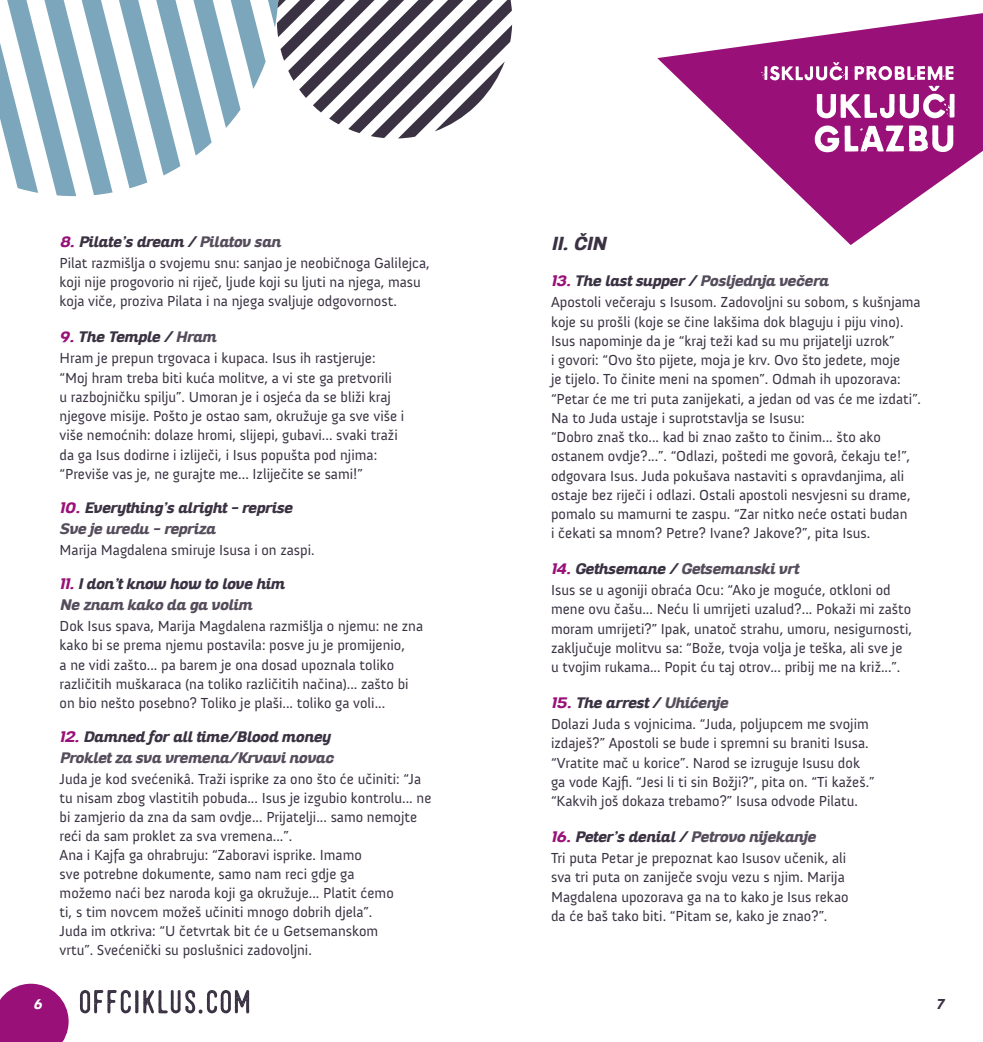
<style>
.page{position:relative;width:983px;height:1042px;background:#fff}
.page>*{position:absolute;margin:0;border:0;box-sizing:border-box;transform-origin:0 0}
.t1{font:italic 800 18.38px "Altair";color:#3a3242}
.t2{font:14.88px/19.2px "Anivers";color:#3a3242}
.t3{font:italic 800 14.88px/21px "Altair";color:#3a3242}
.t4{font:italic 800 14.88px/21px "Altair";color:#554d5c}
.t5{font:italic 800 14px "Altair";color:#fff;scale:.9 1}
.t6{font:italic 800 14px "Altair";color:#3a3242;scale:.9 1}
.s1{color:#991078}
.s2{color:#554d5c}
.s3{color:#3a3242}
</style>
<div class="page">
<svg style="left:0;top:0;width:277px;height:196px"></svg>
<svg style="left:277px;top:0;width:235px;height:138px"></svg>
<svg style="left:0;top:983px;width:69px;height:59px"></svg>
<svg style="left:80px;top:990px;width:169px;height:23px"></svg>
<svg style="left:657px;top:13px;width:325px;height:232px"></svg>
<svg style="left:761px;top:62px;width:192px;height:18px"></svg>
<svg style="left:814px;top:125px;width:139px;height:27px"></svg>
<svg style="left:816px;top:86px;width:138px;height:32px"></svg>
<p class="t3" style="left:60px;top:231px;width:222px"><span class="s1">8.</span> Pilate’s dream / <span class="s2">Pilatov san</span></p>
<p class="t2" style="left:60px;top:253px;width:372px">Pilat razmišlja o svojemu snu: sanjao je neobičnoga Galilejca, koji nije progovorio ni riječ, ljude koji su ljuti na njega, masu koja viče, proziva Pilata i na njega svaljuje odgovornost.</p>
<p class="t3" style="left:60px;top:327px;width:158px"><span class="s1">9.</span> The Temple / <span class="s2">Hram</span></p>
<p class="t2" style="left:60px;top:349px;width:346px">Hram je prepun trgovaca i kupaca. Isus ih rastjeruje: “Moj hram treba biti kuća molitve, a vi ste ga pretvorili<br>u razbojničku spilju”. Umoran je i osjeća da se bliži kraj njegove misije. Pošto je ostao sam, okružuje ga sve više i više nemoćnih: dolaze hromi, slijepi, gubavi... svaki traži da ga Isus dodirne i izliječi, i Isus popušta pod njima: “Previše vas je, ne gurajte me... Izliječite se sami!”</p>
<p class="t3" style="left:60px;top:497px;width:234px"><span class="s1">10.</span> Everything’s alright - reprise<br><span class="s2">Sve je uredu - repriza</span></p>
<p class="t2" style="left:60px;top:540px;width:257px">Marija Magdalena smiruje Isusa i on zaspi.</p>
<p class="t3" style="left:60px;top:574px;width:226px"><span class="s1">11.</span> I don’t know how to love him<br><span class="s2">Ne znam kako da ga volim</span></p>
<p class="t2" style="left:60px;top:617px;width:365px">Dok Isus spava, Marija Magdalena razmišlja o njemu: ne zna kako bi se prema njemu postavila: posve ju je promijenio,<br>a ne vidi zašto... pa barem je ona dosad upoznala toliko različitih muškaraca (na toliko različitih načina)... zašto bi on bio nešto posebno? Toliko je plaši... toliko ga voli...</p>
<p class="t4" style="left:60px;top:727px;width:275px"><span class="s1">12.</span> <span class="s3">Damned for all time/Blood money<br></span>Proklet za sva vremena/Krvavi novac</p>
<p class="t2" style="left:60px;top:770px;width:373px">Juda je kod svećenikâ. Traži isprike za ono što će učiniti: “Ja tu nisam zbog vlastitih pobuda... Isus je izgubio kontrolu... ne bi zamjerio da zna da sam ovdje... Prijatelji... samo nemojte reći da sam proklet za sva vremena...”.<br>Ana i Kajfa ga ohrabruju: “Zaboravi isprike. Imamo<br>sve potrebne dokumente, samo nam reci gdje ga<br>možemo naći bez naroda koji ga okružuje... Platit ćemo<br>ti, s tim novcem možeš učiniti mnogo dobrih djela”.<br>Juda im otkriva: “U četvrtak bit će u Getsemanskom<br>vrtu”. Svećenički su poslušnici zadovoljni.</p>
<p class="t1" style="left:551px;top:232px;width:56px">II. ČIN</p>
<p class="t4" style="left:551px;top:271px;width:278px"><span class="s1">13.</span> <span class="s3">The last supper /</span> Posljednja večera</p>
<p class="t2" style="left:551px;top:293px;width:371px">Apostoli večeraju s Isusom. Zadovoljni su sobom, s kušnjama koje su prošli (koje se čine lakšima dok blaguju i piju vino).<br>Isus napominje da je “kraj teži kad su mu prijatelji uzrok”<br>i govori: “Ovo što pijete, moja je krv. Ovo što jedete, moje<br>je tijelo. To činite meni na spomen”. Odmah ih upozorava: “Petar će me tri puta zanijekati, a jedan od vas će me izdati”.<br>Na to Juda ustaje i suprotstavlja se Isusu:<br>“Dobro znaš tko... kad bi znao zašto to činim... što ako ostanem ovdje?...”. “Odlazi, poštedi me govorâ, čekaju te!”, odgovara Isus. Juda pokušava nastaviti s opravdanjima, ali ostaje bez riječi i odlazi. Ostali apostoli nesvjesni su drame, pomalo su mamurni te zaspu. “Zar nitko neće ostati budan<br>i čekati sa mnom? Petre? Ivane? Jakove?”, pita Isus.</p>
<p class="t4" style="left:551px;top:559px;width:249px"><span class="s1">14.</span> <span class="s3">Gethsemane /</span> Getsemanski vrt</p>
<p class="t2" style="left:551px;top:581px;width:362px">Isus se u agoniji obraća Ocu: “Ako je moguće, otkloni od mene ovu čašu... Neću li umrijeti uzalud?... Pokaži mi zašto moram umrijeti?” Ipak, unatoč strahu, umoru, nesigurnosti, zaključuje molitvu sa: “Bože, tvoja volja je teška, ali sve je u tvojim rukama... Popit ću taj otrov... pribij me na križ...”.</p>
<p class="t3" style="left:551px;top:692px;width:178px"><span class="s1">15.</span> The arrest / <span class="s2">Uhićenje</span></p>
<p class="t2" style="left:551px;top:714px;width:325px">Dolazi Juda s vojnicima. “Juda, poljupcem me svojim izdaješ?” Apostoli se bude i spremni su braniti Isusa. “Vratite mač u korice”. Narod se izruguje Isusu dok ga vode Kajfi. “Jesi li ti sin Božji?”, pita on. “Ti kažeš.” “Kakvih još dokaza trebamo?” Isusa odvode Pilatu.</p>
<p class="t4" style="left:551px;top:826px;width:266px"><span class="s1">16.</span> <span class="s3">Peter’s denial /</span> Petrovo nijekanje</p>
<p class="t2" style="left:551px;top:848px;width:299px">Tri puta Petar je prepoznat kao Isusov učenik, ali sva tri puta on zaniječe svoju vezu s njim. Marija Magdalena upozorava ga na to kako je Isus rekao da će baš tako biti. “Pitam se, kako je znao?”.</p>
<p class="t5" style="left:33px;top:994px;width:11px">6</p>
<p class="t6" style="left:936px;top:994px;width:10px">7</p>
</div>
